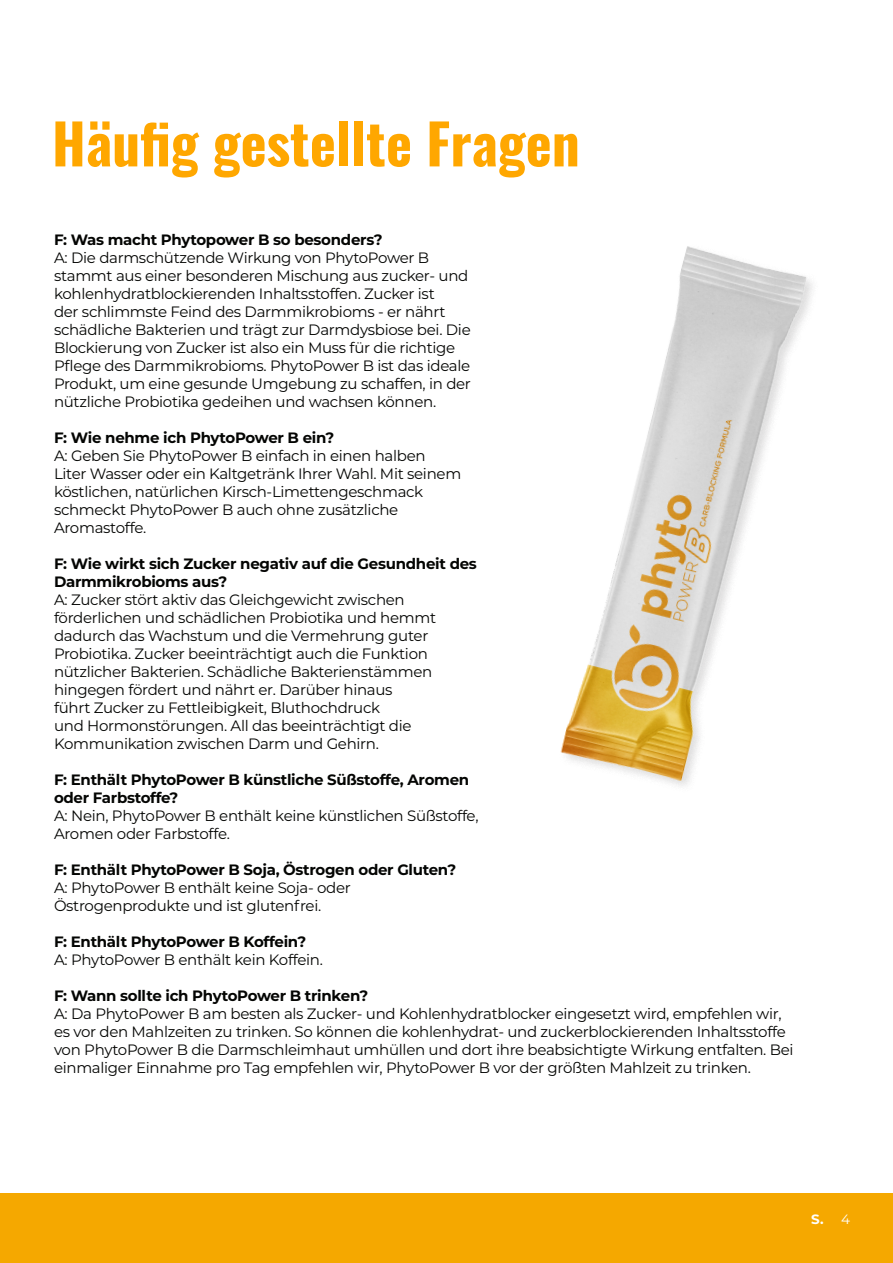
<style>
.page{position:relative;width:893px;height:1263px;background:#fff}
.page>*{position:absolute;margin:0;border:0;box-sizing:border-box;transform-origin:0 0}
.t1{font:55.5px "Oswald";color:#ffa700}
.t2{font:15px/18px "Montserrat";letter-spacing:-.02em;color:#040503}
.t3{font:700 15px/18px "Montserrat";letter-spacing:-.02em;color:#040503}
.t4{font:700 13.5px "Montserrat";color:#fff}
.s1{font-weight:400}
</style>
<div class="page">
<div style="left:0;top:1193px;width:893px;height:70px;background:#f5a800"></div>
<img style="left:560px;top:246px;width:253px;height:540px">
<p class="t1" style="left:52px;top:94px;width:529px">Häufig gestellte Fragen</p>
<p class="t3" style="left:54px;top:230px;width:330px">F: Was macht Phytopower B so besonders?</p>
<p class="t2" style="left:54px;top:248px;width:418px">A: Die darmschützende Wirkung von PhytoPower B stammt aus einer besonderen Mischung aus zucker- und kohlenhydratblockierenden Inhaltsstoffen. Zucker ist<br>der schlimmste Feind des Darmmikrobioms - er nährt schädliche Bakterien und trägt zur Darmdysbiose bei. Die Blockierung von Zucker ist also ein Muss für die richtige Pflege des Darmmikrobioms. PhytoPower B ist das ideale Produkt, um eine gesunde Umgebung zu schaffen, in der nützliche Probiotika gedeihen und wachsen können.</p>
<p class="t3" style="left:54px;top:428px;width:282px">F: Wie nehme ich PhytoPower B ein?</p>
<p class="t2" style="left:54px;top:446px;width:409px">A: Geben Sie PhytoPower B einfach in einen halben Liter Wasser oder ein Kaltgetränk Ihrer Wahl. Mit seinem köstlichen, natürlichen Kirsch-Limettengeschmack schmeckt PhytoPower B auch ohne zusätzliche Aromastoffe.</p>
<p class="t3" style="left:54px;top:554px;width:424px">F: Wie wirkt sich Zucker negativ auf die Gesundheit des<br>Darmmikrobioms aus?</p>
<p class="t2" style="left:54px;top:590px;width:384px">A: Zucker stört aktiv das Gleichgewicht zwischen förderlichen und schädlichen Probiotika und hemmt dadurch das Wachstum und die Vermehrung guter Probiotika. Zucker beeinträchtigt auch die Funktion nützlicher Bakterien. Schädliche Bakterienstämmen hingegen fördert und nährt er. Darüber hinaus<br>führt Zucker zu Fettleibigkeit, Bluthochdruck<br>und Hormonstörungen. All das beeinträchtigt die Kommunikation zwischen Darm und Gehirn.</p>
<p class="t3" style="left:54px;top:770px;width:417px">F: Enthält PhytoPower B künstliche Süßstoffe, Aromen oder Farbstoffe?</p>
<p class="t2" style="left:54px;top:806px;width:426px">A: Nein, PhytoPower B enthält keine künstlichen Süßstoffe,<br>Aromen oder Farbstoffe.</p>
<p class="t3" style="left:54px;top:860px;width:404px">F: Enthält PhytoPower B Soja, Östrogen oder Gluten?</p>
<p class="t2" style="left:54px;top:878px;width:298px">A: PhytoPower B enthält keine Soja- oder<br>Östrogenprodukte und ist glutenfrei.</p>
<p class="t3" style="left:54px;top:932px;width:254px">F: Enthält PhytoPower B Koffein?</p>
<p class="t2" style="left:54px;top:950px;width:270px">A: PhytoPower B enthält kein Koffein.</p>
<p class="t3" style="left:54px;top:986px;width:316px">F: Wann sollte ich PhytoPower B trinken?</p>
<p class="t2" style="left:54px;top:1004px;width:741px">A: Da PhytoPower B am besten als Zucker- und Kohlenhydratblocker eingesetzt wird, empfehlen wir, es vor den Mahlzeiten zu trinken. So können die kohlenhydrat- und zuckerblockierenden Inhaltsstoffe von PhytoPower B die Darmschleimhaut umhüllen und dort ihre beabsichtigte Wirkung entfalten. Bei einmaliger Einnahme pro Tag empfehlen wir, PhytoPower B vor der größten Mahlzeit zu trinken.</p>
<p class="t4" style="left:811px;top:1209px;width:40px">S. <span class="s1">4</span></p>
</div>
